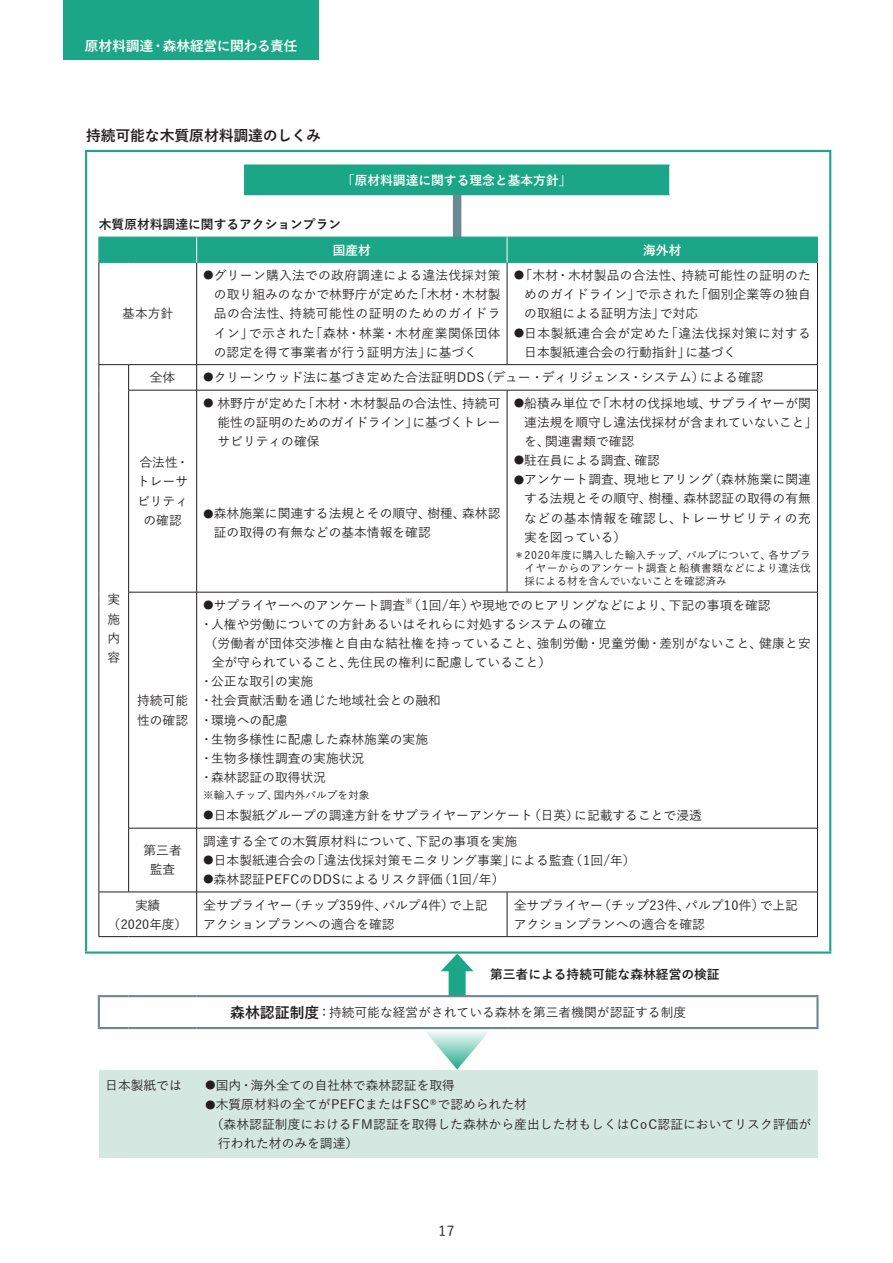
<style>
.page{position:relative;width:893px;height:1263px;background:#fff}
.page>*{position:absolute;margin:0;border:0;box-sizing:border-box;transform-origin:0 0}
.t1{font:700 14.85px "Yu Go";letter-spacing:-.01em;color:#231f20}
.t2{font:700 13.8px "Yu Go";letter-spacing:-.02em;color:#fff}
.t3{font:500 13.8px "Yu Go";color:#231f20}
.t4{font:500 12.75px/19.2px "Yu Go";color:#231f20;text-align:justify}
.t5{font:500 12.75px/19.2px "Yu Go";letter-spacing:.04em;color:#231f20}
.t6{font:700 12.75px "Yu Go";color:#231f20}
.t7{font:700 12.75px "Yu Go";color:#fff}
.t8{font:500 10.65px/12.8px "Yu Go";color:#231f20;text-align:justify}
.t9{font:500 7.5px "Yu Go";color:#231f20}
.s1{font-size:10.65px}
.s2{font-weight:700;font-size:14.85px}
</style>
<div class="page">
<div style="left:64px;top:0;width:255px;height:60px;background:#1ba687"></div>
<hr style="left:85px;top:150px;width:746px;height:2px;background:#1ba687">
<hr style="left:85px;top:152px;width:2px;height:799px;background:#1ba687">
<hr style="left:829px;top:152px;width:2px;height:799px;background:#1ba687">
<hr style="left:85px;top:951px;width:746px;height:3px;background:#1ba687">
<div style="left:453px;top:191px;width:8px;height:53px;background:#6c8895"></div>
<svg style="left:423px;top:1029px;width:68px;height:40px"></svg>
<svg style="left:99px;top:263px;width:718px;height:735px"></svg>
<div style="left:99px;top:1070px;width:718px;height:88px;background:#d4e7e0"></div>
<hr style="left:99px;top:263px;width:1px;height:101px;background:#231f20">
<hr style="left:196px;top:263px;width:1px;height:101px;background:#231f20">
<hr style="left:507px;top:263px;width:1px;height:101px;background:#231f20">
<hr style="left:817px;top:263px;width:1px;height:101px;background:#231f20">
<hr style="left:99px;top:364px;width:30px;height:1px;background:#231f20">
<svg style="left:99px;top:365px;width:1px;height:25px"></svg>
<hr style="left:129px;top:364px;width:68px;height:1px;background:#231f20">
<svg style="left:128px;top:365px;width:1px;height:25px"></svg>
<hr style="left:197px;top:364px;width:310px;height:1px;background:#231f20">
<svg style="left:196px;top:365px;width:1px;height:25px"></svg>
<hr style="left:507px;top:364px;width:311px;height:1px;background:#231f20">
<svg style="left:817px;top:365px;width:1px;height:25px"></svg>
<hr style="left:99px;top:390px;width:1px;height:64px;background:#231f20">
<hr style="left:128px;top:390px;width:69px;height:1px;background:#231f20">
<hr style="left:128px;top:390px;width:1px;height:64px;background:#231f20">
<hr style="left:507px;top:390px;width:311px;height:1px;background:#231f20">
<hr style="left:817px;top:390px;width:1px;height:64px;background:#231f20">
<hr style="left:99px;top:454px;width:1px;height:138px;background:#231f20">
<hr style="left:128px;top:454px;width:1px;height:138px;background:#231f20">
<hr style="left:817px;top:454px;width:1px;height:138px;background:#231f20">
<hr style="left:99px;top:592px;width:1px;height:236px;background:#231f20">
<hr style="left:128px;top:592px;width:69px;height:1px;background:#231f20">
<hr style="left:128px;top:592px;width:1px;height:236px;background:#231f20">
<hr style="left:196px;top:592px;width:1px;height:236px;background:#231f20">
<hr style="left:507px;top:592px;width:311px;height:1px;background:#231f20">
<hr style="left:817px;top:592px;width:1px;height:236px;background:#231f20">
<hr style="left:99px;top:828px;width:1px;height:64px;background:#231f20">
<hr style="left:128px;top:828px;width:69px;height:1px;background:#231f20">
<hr style="left:128px;top:828px;width:1px;height:64px;background:#231f20">
<hr style="left:197px;top:828px;width:310px;height:1px;background:#231f20">
<hr style="left:196px;top:828px;width:1px;height:64px;background:#231f20">
<hr style="left:507px;top:828px;width:311px;height:1px;background:#231f20">
<hr style="left:817px;top:828px;width:1px;height:64px;background:#231f20">
<hr style="left:99px;top:892px;width:30px;height:1px;background:#231f20">
<hr style="left:99px;top:892px;width:1px;height:44px;background:#231f20">
<hr style="left:129px;top:892px;width:68px;height:1px;background:#231f20">
<hr style="left:197px;top:892px;width:310px;height:1px;background:#231f20">
<hr style="left:196px;top:892px;width:1px;height:44px;background:#231f20">
<hr style="left:507px;top:892px;width:311px;height:1px;background:#231f20">
<hr style="left:507px;top:892px;width:1px;height:44px;background:#231f20">
<hr style="left:817px;top:892px;width:1px;height:44px;background:#231f20">
<div style="left:99px;top:237px;width:719px;height:26px;background:#1ba687"></div>
<hr style="left:98px;top:997px;width:2px;height:30px;background:#6c8895">
<hr style="left:816px;top:997px;width:3px;height:30px;background:#6c8895">
<hr style="left:197px;top:390px;width:310px;height:1px;background:#231f20">
<hr style="left:196px;top:390px;width:1px;height:64px;background:#231f20">
<hr style="left:507px;top:390px;width:1px;height:64px;background:#231f20">
<hr style="left:196px;top:454px;width:1px;height:138px;background:#231f20">
<hr style="left:507px;top:454px;width:1px;height:138px;background:#231f20">
<hr style="left:197px;top:592px;width:310px;height:1px;background:#231f20">
<hr style="left:98px;top:995px;width:31px;height:2px;background:#6c8895">
<hr style="left:129px;top:995px;width:68px;height:2px;background:#6c8895">
<hr style="left:197px;top:995px;width:310px;height:2px;background:#6c8895">
<hr style="left:507px;top:995px;width:312px;height:2px;background:#6c8895">
<hr style="left:98px;top:1027px;width:31px;height:2px;background:#6c8895">
<hr style="left:129px;top:1027px;width:68px;height:2px;background:#6c8895">
<hr style="left:197px;top:1027px;width:310px;height:2px;background:#6c8895">
<hr style="left:507px;top:1027px;width:312px;height:2px;background:#6c8895">
<hr style="left:99px;top:936px;width:30px;height:1px;background:#231f20">
<hr style="left:129px;top:936px;width:68px;height:1px;background:#231f20">
<hr style="left:197px;top:936px;width:310px;height:1px;background:#231f20">
<hr style="left:507px;top:936px;width:311px;height:1px;background:#231f20">
<div style="left:244px;top:165px;width:426px;height:30px;background:#1ba687"></div>
<hr style="left:669px;top:165px;width:1px;height:30px;background:#fff">
<p class="t2" style="left:85px;top:39px;width:214px">原材料調達・森林経営に関わる責任</p>
<p class="t1" style="left:86px;top:127px;width:236px">持続可能な木質原材料調達のしくみ</p>
<p class="t7" style="left:342px;top:173px;width:231px">「原材料調達に関する理念と基本方針」</p>
<p class="t6" style="left:99px;top:217px;width:244px">木質原材料調達に関するアクションプラン</p>
<p class="t7" style="left:333px;top:243px;width:40px">国産材</p>
<p class="t7" style="left:643px;top:243px;width:40px">海外材</p>
<p class="t4" style="left:122px;top:303px;width:53px">基本方針</p>
<p class="t4" style="left:214px;top:264px;width:288px;text-indent:-11px"><span class="s1">●</span>グリーン購入法での政府調達による違法伐採対策の取り組みのなかで林野庁が定めた「木材・木材製品の合法性、持続可能性の証明のためのガイドライン」で示された「森林・林業・木材産業関係団体の認定を得て事業者が行う証明方法」に基づく</p>
<p class="t4" style="left:524px;top:264px;width:288px;text-indent:-11px"><span class="s1">●</span>「木材・木材製品の合法性、持続可能性の証明のためのガイドライン」で示された「個別企業等の独自の取組による証明方法」で対応</p>
<p class="t5" style="left:524px;top:322px;width:288px;text-indent:-11px"><span class="s1">●</span>日本製紙連合会が定めた「違法伐採対策に対する日本製紙連合会の行動指針」に基づく</p>
<p class="t4" style="left:150px;top:366px;width:27px">全体</p>
<p class="t4" style="left:203px;top:366px;width:562px"><span class="s1">●</span>クリーンウッド法に基づき定めた合法証明DDS（デュー・ディリジェンス・システム）による確認</p>
<p class="t4" style="left:107px;top:588px;width:14px">実施内容</p>
<p class="t4" style="left:137px;top:451px;width:53px;text-align:center">合法性・トレーサビリティの確認</p>
<p class="t4" style="left:137px;top:689px;width:53px">持続可能性の確認</p>
<p class="t4" style="left:144px;top:839px;width:40px;text-align:center">第三者監査</p>
<p class="t4" style="left:218px;top:392px;width:284px;text-indent:-14px"><span class="s1">●</span> 林野庁が定めた「木材・木材製品の合法性、持続可能性の証明のためのガイドライン」に基づくトレーサビリティの確保</p>
<p class="t4" style="left:524px;top:392px;width:294px;text-align:left;text-indent:-11px"><span class="s1">●</span>船積み単位で「木材の伐採地域、サプライヤーが関連法規を順守し違法伐採材が含まれていないこと」を、関連書類で確認</p>
<p class="t4" style="left:514px;top:449px;width:148px"><span class="s1">●</span>駐在員による調査、確認</p>
<p class="t4" style="left:524px;top:468px;width:288px;text-indent:-11px"><span class="s1">●</span>アンケート調査、現地ヒアリング（森林施業に関連する法規とその順守、樹種、森林認証の取得の有無などの基本情報を確認し、トレーサビリティの充実を図っている）</p>
<p class="t8" style="left:525px;top:547px;width:288px;text-indent:-11px">＊2020年度に購入した輸入チップ、パルプについて、各サプライヤーからのアンケート調査と船積書類などにより違法伐採による材を含んでいないことを確認済み</p>
<p class="t4" style="left:214px;top:502px;width:288px;text-indent:-11px"><span class="s1">●</span>森林施業に関連する法規とその順守、樹種、森林認証の取得の有無などの基本情報を確認</p>
<p class="t9" style="left:405px;top:594px;width:9px">※</p>
<p class="t4" style="left:200px;top:613px;width:408px">・人権や労働についての方針あるいはそれらに対処するシステムの確立</p>
<p class="t4" style="left:205px;top:632px;width:608px">（労働者が団体交渉権と自由な結社権を持っていること、強制労働・児童労働・差別がないこと、健康と安</p>
<p class="t4" style="left:212px;top:651px;width:341px">全が守られていること、先住民の権利に配慮していること）</p>
<p class="t4" style="left:200px;top:670px;width:115px">・公正な取引の実施</p>
<p class="t4" style="left:200px;top:689px;width:242px">・社会貢献活動を通じた地域社会との融和</p>
<p class="t4" style="left:200px;top:709px;width:89px">・環境への配慮</p>
<p class="t4" style="left:200px;top:728px;width:230px">・生物多様性に配慮した森林施業の実施</p>
<p class="t4" style="left:200px;top:747px;width:166px">・生物多様性調査の実施状況</p>
<p class="t4" style="left:200px;top:766px;width:127px">・森林認証の取得状況</p>
<p class="t8" style="left:203px;top:788px;width:168px">※輸入チップ、国内外パルプを対象</p>
<p class="t4" style="left:203px;top:804px;width:500px"><span class="s1">●</span>日本製紙グループの調達方針をサプライヤーアンケート（日英）に記載することで浸透</p>
<p class="t4" style="left:203px;top:594px;width:569px"><span class="s1">●</span>サプライヤーへのアンケート調査（1回/年）や現地でのヒアリングなどにより、下記の事項を確認</p>
<p class="t4" style="left:203px;top:830px;width:316px">調達する全ての木質原材料について、下記の事項を実施</p>
<p class="t4" style="left:203px;top:849px;width:434px"><span class="s1">●</span>日本製紙連合会の「違法伐採対策モニタリング事業」による監査（1回/年）</p>
<p class="t4" style="left:203px;top:868px;width:303px"><span class="s1">●</span>森林認証PEFCのDDSによるリスク評価（1回/年）</p>
<p class="t4" style="left:108px;top:894px;width:81px;text-align:center">実績<br>（2020年度）</p>
<p class="t4" style="left:203px;top:894px;width:286px">全サプライヤー（チップ359件、パルプ4件）で上記アクションプランへの適合を確認</p>
<p class="t4" style="left:514px;top:894px;width:286px">全サプライヤー（チップ23件、パルプ10件）で上記アクションプランへの適合を確認</p>
<p class="t6" style="left:490px;top:967px;width:231px">第三者による持続可能な森林経営の検証</p>
<p class="t4" style="left:230px;top:1001px;width:458px"><span class="s2">森林認証制度</span>：持続可能な経営がされている森林を第三者機関が認証する制度</p>
<p class="t4" style="left:105px;top:1074px;width:78px">日本製紙では</p>
<p class="t4" style="left:205px;top:1074px;width:251px"><span class="s1">●</span>国内・海外全ての自社林で森林認証を取得</p>
<p class="t4" style="left:205px;top:1093px;width:323px"><span class="s1">●</span>木質原材料の全てがPEFCまたはFSC®で認められた材</p>
<p class="t4" style="left:211px;top:1113px;width:602px">（森林認証制度におけるFM認証を取得した森林から産出した材もしくはCoC認証においてリスク評価が</p>
<p class="t4" style="left:218px;top:1132px;width:142px">行われた材のみを調達）</p>
<p class="t3" style="left:439px;top:1218px;width:17px">17</p>
</div>
